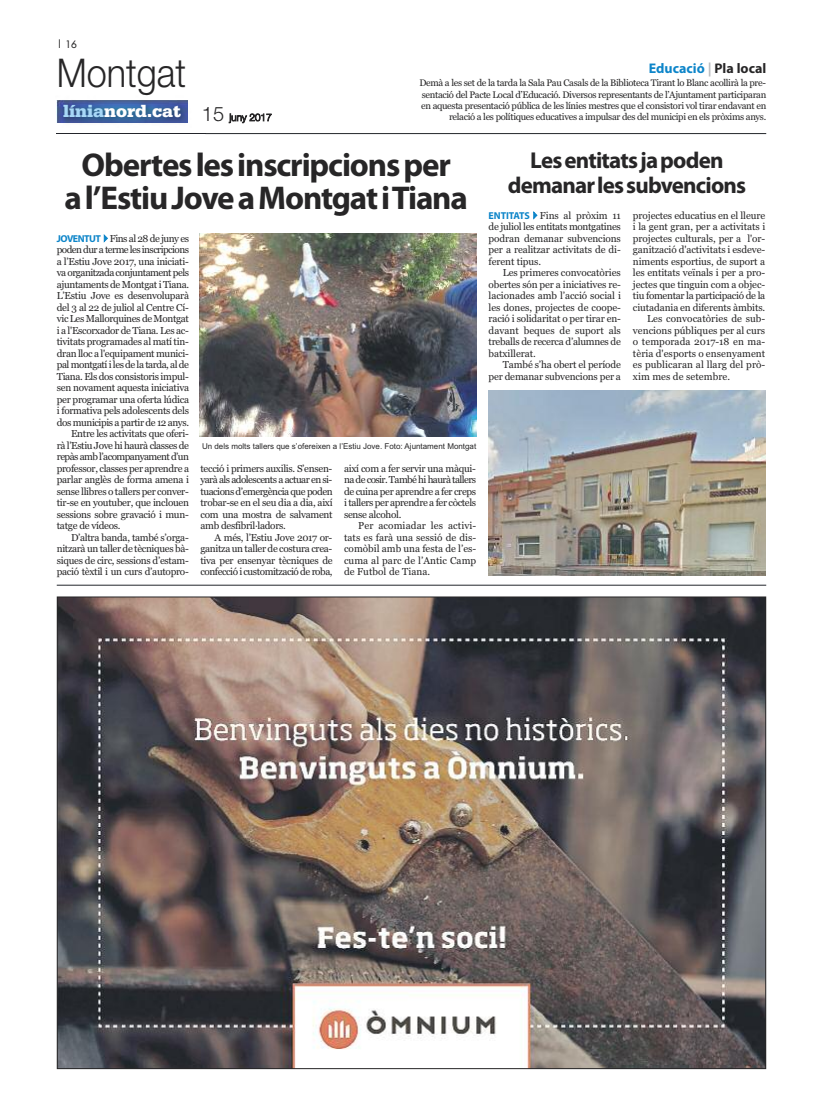
<style>
.page{position:relative;width:823px;height:1106px;background:#fff}
.page>*{position:absolute;margin:0;border:0;box-sizing:border-box;transform-origin:0 0}
.t1{font:300 39.6px "Helvetica Neue";color:#272627;scale:.91 1}
.t2{font:700 33px/33px "Myriad Pro";letter-spacing:-.035em;color:#272627;text-align:center}
.t3{font:700 23px/25px "Myriad Pro";letter-spacing:-.035em;color:#272627;text-align:center}
.t4{font:900 18px "Serifa";color:#fff}
.t5{font:700 14px "Myriad Pro";color:#0d85c9}
.t6{font:10px/11.5px "Georgia";letter-spacing:-.03em;color:#272627;text-align:justify}
.t7{font:10px "Georgia";letter-spacing:-.01em;color:#272627}
.t8{font:10px "Georgia";letter-spacing:.005em;color:#272627}
.t9{font:10px "Georgia";letter-spacing:-.055em;color:#272627}
.t10{font:10px "Georgia";letter-spacing:-.05em;color:#272627}
.t11{font:10px "Georgia";letter-spacing:-.06em;color:#272627}
.t12{font:10px "Georgia";color:#272627}
.t13{font:10px "Futura";color:#272627}
.t14{font:9.5px/11.4px "Georgia";letter-spacing:-.035em;color:#272627;text-align:right}
.t15{font:8px "Arial";color:#272627}
.s1{color:#a7d8f7}
.s2{font-family:"Helvetica Neue";font-weight:300;font-size:20px;color:#272627}
.s3{color:#b8bbbe}
.s4{color:#272627}
.s5{font-family:"Myriad Pro";font-weight:700;color:#0d85c9}
.s6{color:#0d85c9}
</style>
<div class="page">
<hr style="left:57px;top:133px;width:708px;height:1px;background:#23262b">
<img style="left:56px;top:100px;width:132px;height:34px">
<img style="left:57px;top:133px;width:131px;height:1px">
<img style="left:57px;top:100px;width:130px;height:22px">
<hr style="left:57px;top:585px;width:708px;height:1px;background:#23262b">
<img style="left:59px;top:598px;width:704px;height:469px">
<img style="left:488px;top:390px;width:276px;height:185px">
<img style="left:199px;top:233px;width:277px;height:203px">
<p class="t13" style="left:57px;top:40px;width:22px">| 16</p>
<h1 class="t1" style="left:57px;top:48px;width:144px">Montgat</h1>
<h3 class="t4" style="left:63px;top:105px;width:210px"><span class="s1">línia</span>nord.cat <span class="s2">15</span> <sub>juny</sub> <sub>2017</sub></h3>
<h3 class="t5" style="left:648px;top:63px;width:119px">Educació <span class="s3">|</span> <span class="s4">Pla local</span></h3>
<p class="t14" style="left:419px;top:77px;width:348px">Demà a les set de la tarda la Sala Pau Casals de la Biblioteca Tirant lo Blanc acollirà la pre&shy;sentació del Pacte Local d’Educació. Diversos representants de l’Ajuntament participaran en aquesta presentació pública de les línies mestres que el consistori vol tirar endavant en relació a les polítiques educatives a impulsar des del municipi en els pròxims anys.</p>
<h2 class="t2" style="left:64px;top:151px;width:405px">Oberteslesinscripcionsper al’EstiuJoveaMontgatiTiana</h2>
<p class="t10" style="left:57px;top:232px;width:134px"><span class="s5">JOVENTUT</span><span class="s6">✔</span>Fins al 28 de juny es</p>
<p class="t11" style="left:57px;top:244px;width:134px">poden dur a terme les inscripcions</p>
<p class="t6" style="left:57px;top:255px;width:133px">a l’Estiu Jove 2017, una iniciati-</p>
<p class="t9" style="left:57px;top:267px;width:134px">va organitzada conjuntament pels</p>
<p class="t6" style="left:57px;top:278px;width:134px">ajuntaments de Montgat i Tiana.</p>
<p class="t6" style="left:57px;top:290px;width:134px">L’Estiu Jove es desenvoluparà</p>
<p class="t6" style="left:57px;top:301px;width:133px">del 3 al 22 de juliol al Centre Cí-</p>
<p class="t6" style="left:57px;top:313px;width:134px">vic Les Mallorquines de Montgat</p>
<p class="t6" style="left:57px;top:324px;width:133px">i a l'Escorxador de Tiana. Les ac-</p>
<p class="t6" style="left:57px;top:336px;width:133px">tivitats programades al matí tin-</p>
<p class="t6" style="left:57px;top:347px;width:133px">dran lloc a l'equipament munici-</p>
<p class="t10" style="left:57px;top:359px;width:134px">pal montgatí i les de la tarda, al de</p>
<p class="t6" style="left:57px;top:370px;width:133px">Tiana. Els dos consistoris impul-</p>
<p class="t6" style="left:57px;top:382px;width:134px">sen novament aquesta iniciativa</p>
<p class="t6" style="left:57px;top:393px;width:134px">per programar una oferta lúdica</p>
<p class="t6" style="left:57px;top:405px;width:134px">i formativa pels adolescents dels</p>
<p class="t6" style="left:57px;top:416px;width:134px">dos municipis a partir de 12 anys.</p>
<p class="t6" style="left:71px;top:428px;width:119px">Entre les activitats que oferi-</p>
<p class="t6" style="left:57px;top:439px;width:134px">rà l’Estiu Jove hi haurà classes de</p>
<p class="t9" style="left:57px;top:451px;width:134px">repàs amb l’acompanyament d’un</p>
<p class="t6" style="left:57px;top:462px;width:134px">professor, classes per aprendre a</p>
<p class="t6" style="left:57px;top:474px;width:134px">parlar anglès de forma amena i</p>
<p class="t6" style="left:57px;top:485px;width:133px">sense llibres o tallers per conver-</p>
<p class="t6" style="left:57px;top:497px;width:134px">tir-se en youtuber, que inclouen</p>
<p class="t6" style="left:57px;top:508px;width:133px">sessions sobre gravació i mun-</p>
<p class="t6" style="left:57px;top:520px;width:65px">tatge de vídeos.</p>
<p class="t6" style="left:71px;top:531px;width:119px">D’altra banda, també s’orga-</p>
<p class="t6" style="left:57px;top:543px;width:133px">nitzarà un taller de tècniques bà-</p>
<p class="t6" style="left:57px;top:554px;width:133px">siques de circ, sessions d’estam-</p>
<p class="t6" style="left:57px;top:566px;width:133px">pació tèxtil i un curs d’autopro-</p>
<p class="t15" style="left:202px;top:441px;width:275px">Un dels molts tallers que s’ofereixen a l’Estiu Jove. Foto: Ajuntament Montgat</p>
<p class="t6" style="left:200px;top:462px;width:134px">tecció i primers auxilis. S’ensen&shy;yarà als adolescents a actuar en si&shy;tuacions d’emergència que poden trobar-se en el seu dia a dia, així com una mostra de salvament amb desfibril·ladors.</p>
<p class="t6" style="left:200px;top:531px;width:134px;text-indent:14px">A més, l’Estiu Jove 2017 or&shy;ganitza un taller de costura crea&shy;tiva per ensenyar tècniques de confecció i customització de roba,</p>
<p class="t6" style="left:344px;top:462px;width:134px">així com a fer servir una màqui&shy;na de cosir. També hi haurà tallers de cuina per aprendre a fer creps i tallers per aprendre a fer còctels sense alcohol.</p>
<p class="t6" style="left:344px;top:520px;width:134px;text-indent:14px">Per acomiadar les activi&shy;tats es farà una sessió de dis&shy;comòbil amb una festa de l’es&shy;cuma al parc de l’Antic Camp de Futbol de Tiana.</p>
<h3 class="t3" style="left:507px;top:149px;width:240px">Lesentitatsjapoden demanarlessubvencions</h3>
<p class="t6" style="left:488px;top:209px;width:134px"><span class="s5">ENTITATS</span><span class="s6">✔</span>Fins al pròxim 11 de juliol les entitats montgatines podran demanar subvencions per a realitzar activitats de di&shy;ferent tipus.</p>
<p class="t6" style="left:488px;top:267px;width:134px;text-indent:14px">Les primeres convocatòries obertes són per a iniciatives re&shy;lacionades amb l’acció social i les dones, projectes de coope&shy;ració i solidaritat o per tirar en&shy;davant beques de suport als treballs de recerca d’alumnes de batxillerat.</p>
<p class="t6" style="left:488px;top:359px;width:134px;text-align:right">També s’ha obert el període per demanar subvencions per a</p>
<p class="t7" style="left:632px;top:209px;width:134px">projectes educatius en el lleure</p>
<p class="t7" style="left:632px;top:221px;width:134px">i la gent gran, per a activitats i</p>
<p class="t7" style="left:632px;top:232px;width:134px">projectes culturals, per a l'or-</p>
<p class="t7" style="left:632px;top:244px;width:134px">ganització d'activitats i esdeve-</p>
<p class="t7" style="left:632px;top:255px;width:134px">niments esportius, de suport a</p>
<p class="t7" style="left:632px;top:267px;width:134px">les entitats veïnals i per a pro-</p>
<p class="t7" style="left:632px;top:278px;width:134px">jectes que tinguin com a objec-</p>
<p class="t6" style="left:632px;top:290px;width:134px">tiu fomentar la participació de la</p>
<p class="t7" style="left:632px;top:301px;width:134px">ciutadania en diferents àmbits.</p>
<p class="t8" style="left:646px;top:313px;width:120px">Les convocatòries de sub-</p>
<p class="t12" style="left:632px;top:324px;width:134px">vencions públiques per al curs</p>
<p class="t8" style="left:632px;top:336px;width:134px">o temporada 2017-18 en ma-</p>
<p class="t8" style="left:632px;top:347px;width:134px">tèria d'esports o ensenyament</p>
<p class="t8" style="left:632px;top:359px;width:134px">es publicaran al llarg del prò-</p>
<p class="t8" style="left:632px;top:370px;width:98px">xim mes de setembre.</p>
</div>
